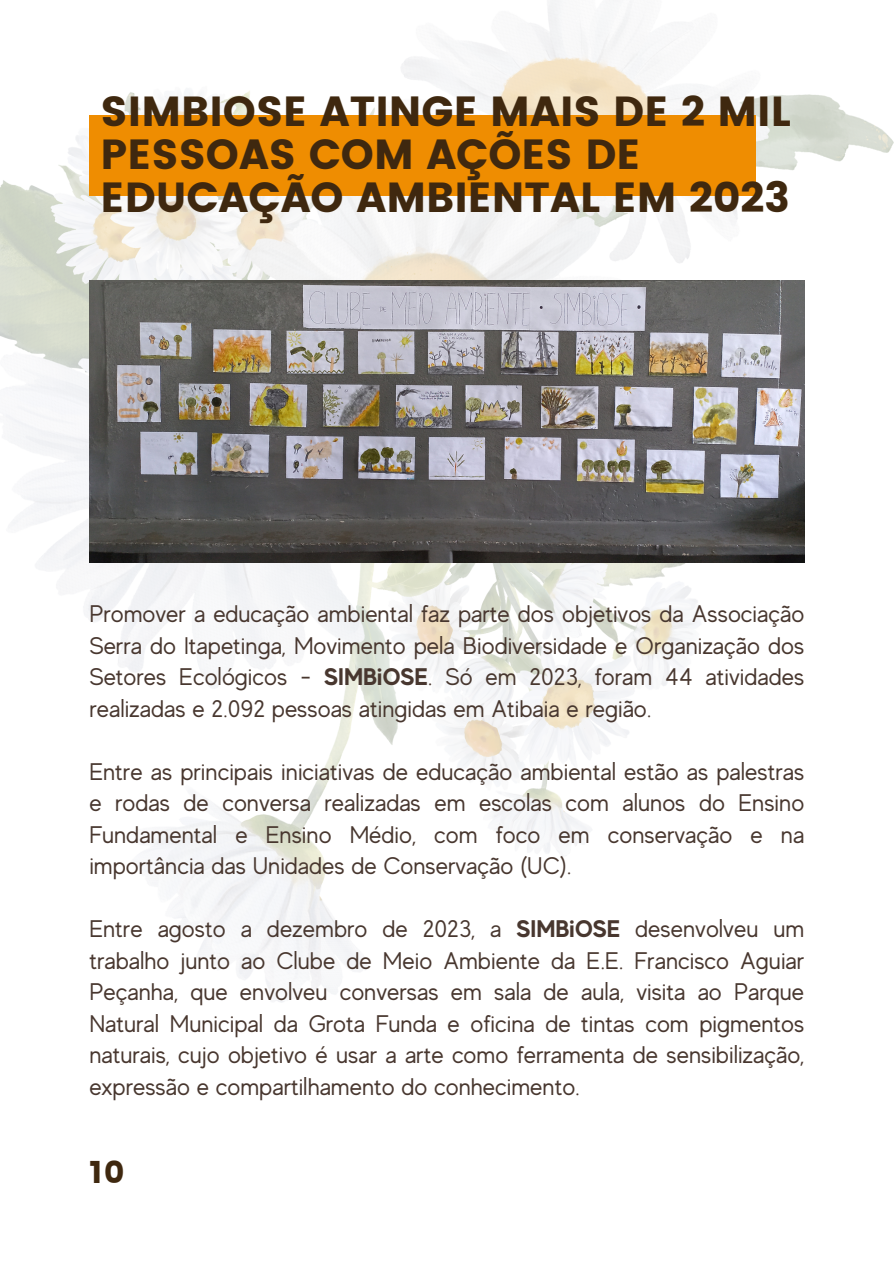
<style>
.page{position:relative;width:894px;height:1264px;background:#fff}
.page>*{position:absolute;margin:0;border:0;box-sizing:border-box;transform-origin:0 0}
.t1{font:42px/42.8px "Poppins";color:#3f280f}
.t2{font:31.05px "Poppins";color:#3f280f}
.t3{font:24px/31.5px "MADE Evolve Sans";color:#48372f;text-align:justify}
.s1{font-weight:700}
</style>
<div class="page">
<img style="left:0;top:0;width:893px;height:1002px">
<div style="left:89px;top:115px;width:667px;height:81px;background:#ef8d01"></div>
<img style="left:89px;top:280px;width:715px;height:283px">
<h1 class="t1" style="left:101px;top:91px;width:691px">SIMBIOSE ATINGE MAIS DE 2 MIL<br>PESSOAS COM AÇÕES DE<br>EDUCAÇÃO AMBIENTAL EM 2023</h1>
<p class="t3" style="left:89px;top:598px;width:716px">Promover a educação ambiental faz parte dos objetivos da Associação Serra do Itapetinga, Movimento pela Biodiversidade e Organização dos Setores Ecológicos - <span class="s1">SIMBiOSE</span>. Só em 2023, foram 44 atividades realizadas e 2.092 pessoas atingidas em Atibaia e região.</p>
<p class="t3" style="left:89px;top:756px;width:716px">Entre as principais iniciativas de educação ambiental estão as palestras e rodas de conversa realizadas em escolas com alunos do Ensino Fundamental e Ensino Médio, com foco em conservação e na importância das Unidades de Conservação (UC).</p>
<p class="t3" style="left:89px;top:913px;width:716px">Entre agosto a dezembro de 2023, a <span class="s1">SIMBiOSE</span> desenvolveu um trabalho junto ao Clube de Meio Ambiente da E.E. Francisco Aguiar Peçanha, que envolveu conversas em sala de aula, visita ao Parque Natural Municipal da Grota Funda e oficina de tintas com pigmentos naturais, cujo objetivo é usar a arte como ferramenta de sensibilização, expressão e compartilhamento do conhecimento.</p>
<p class="t2" style="left:89px;top:1154px;width:36px">10</p>
</div>
